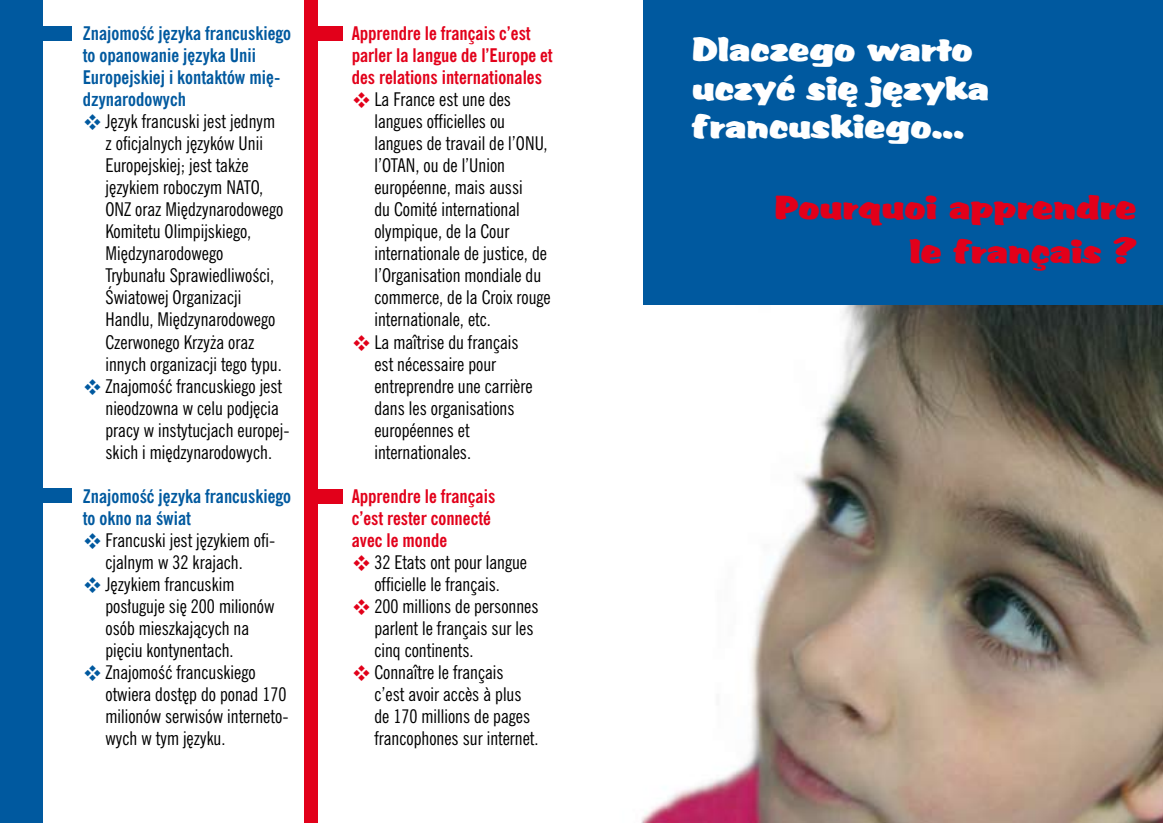
<style>
.page{position:relative;width:1163px;height:823px;background:#fff}
.page>*{position:absolute;margin:0;border:0;box-sizing:border-box;transform-origin:0 0}
.t1{font:32px/38.4px "EFN Aero Script Black";color:#fff}
.t2{font:32px/43.2px "EFN Aero Script Black";color:#e2001a;text-align:right}
.t3{font:17px/22px "News Goth Cn PL";color:#000}
.t4{font:700 17px/22px "News Goth Cn PL";color:#00599f}
.t5{font:700 17px/22px "News Goth Cn PL";color:#e2001a}
.s1{color:#00599f}
.s2{color:#e2001a}
</style>
<div class="page">
<div style="left:34px;top:26px;width:38px;height:15px;background:#00599f"></div>
<div style="left:317px;top:26px;width:25px;height:15px;background:#e2001a"></div>
<div style="left:0;top:0;width:42px;height:822px;background:#00599f"></div>
<img style="left:641px;top:304px;width:521px;height:518px">
<div style="left:643px;top:0;width:519px;height:304px;background:#00599f"></div>
<div style="left:34px;top:488px;width:38px;height:14px;background:#00599f"></div>
<div style="left:317px;top:489px;width:25px;height:15px;background:#e2001a"></div>
<div style="left:304px;top:0;width:13px;height:822px;background:#e2001a"></div>
<p class="t4" style="left:83px;top:22px;width:210px">Znajomość języka francuskiego to opanowanie języka Unii<br>Europejskiej i kontaktów mię&shy;dzynarodowych</p>
<p class="t3" style="left:105px;top:110px;width:179px;text-indent:-23px"><span class="s1">❖</span> Język francuski jest jednym z oficjalnych języków Unii<br>Europejskiej; jest także językiem roboczym NATO,<br>ONZ oraz Międzynarodowego<br>Komitetu Olimpijskiego,<br>Międzynarodowego<br>Trybunału Sprawiedliwości,<br>Światowej Organizacji<br>Handlu, Międzynarodowego<br>Czerwonego Krzyża oraz innych organizacji tego typu.</p>
<p class="t3" style="left:105px;top:374px;width:185px;text-indent:-23px"><span class="s1">❖</span> Znajomość francuskiego jest nieodzowna w celu podjęcia pracy w instytucjach europej&shy;skich i międzynarodowych.</p>
<p class="t4" style="left:83px;top:484px;width:210px">Znajomość języka francuskiego to okno na świat</p>
<p class="t3" style="left:83px;top:528px;width:194px;text-align:center"><span class="s1">❖</span> Francuski jest językiem ofi&shy;cjalnym w 32 krajach.</p>
<p class="t3" style="left:105px;top:572px;width:171px;text-indent:-23px"><span class="s1">❖</span> Językiem francuskim posługuje się 200 milionów osób mieszkających na pięciu kontynentach.</p>
<p class="t3" style="left:105px;top:660px;width:185px;text-indent:-23px"><span class="s1">❖</span> Znajomość francuskiego otwiera dostęp do ponad 170 milionów serwisów interneto&shy;wych w tym języku.</p>
<p class="t5" style="left:351px;top:22px;width:202px">Apprendre le français c’est parler la langue de l’Europe et des relations internationales</p>
<p class="t3" style="left:374px;top:88px;width:178px;text-indent:-23px"><span class="s2">❖</span> La France est une des langues officielles ou langues de travail de l’ONU, l’OTAN, ou de l’Union européenne, mais aussi<br>du Comité international olympique, de la Cour internationale de justice, de l’Organisation mondiale du commerce, de la Croix rouge internationale, etc.</p>
<p class="t3" style="left:374px;top:330px;width:160px;text-indent:-23px"><span class="s2">❖</span> La maîtrise du français est nécessaire pour entreprendre une carrière dans les organisations européennes et internationales.</p>
<p class="t5" style="left:351px;top:484px;width:145px">Apprendre le français c’est rester connecté avec le monde</p>
<p class="t3" style="left:351px;top:550px;width:177px;text-align:center"><span class="s2">❖</span> 32 Etats ont pour langue officielle le français.</p>
<p class="t3" style="left:374px;top:594px;width:166px;text-indent:-23px"><span class="s2">❖</span> 200 millions de personnes parlent le français sur les cinq continents.</p>
<p class="t3" style="left:374px;top:660px;width:165px;text-indent:-23px"><span class="s2">❖</span> Connaître le français<br>c’est avoir accès à plus de 170 millions de pages francophones sur internet.</p>
<h1 class="t1" style="left:692px;top:30px;width:298px">Dlaczego warto uczyć się języka francuskiego...</h1>
<h1 class="t2" style="left:774px;top:186px;width:363px">Pourquoi apprendre le français ?</h1>
</div>
